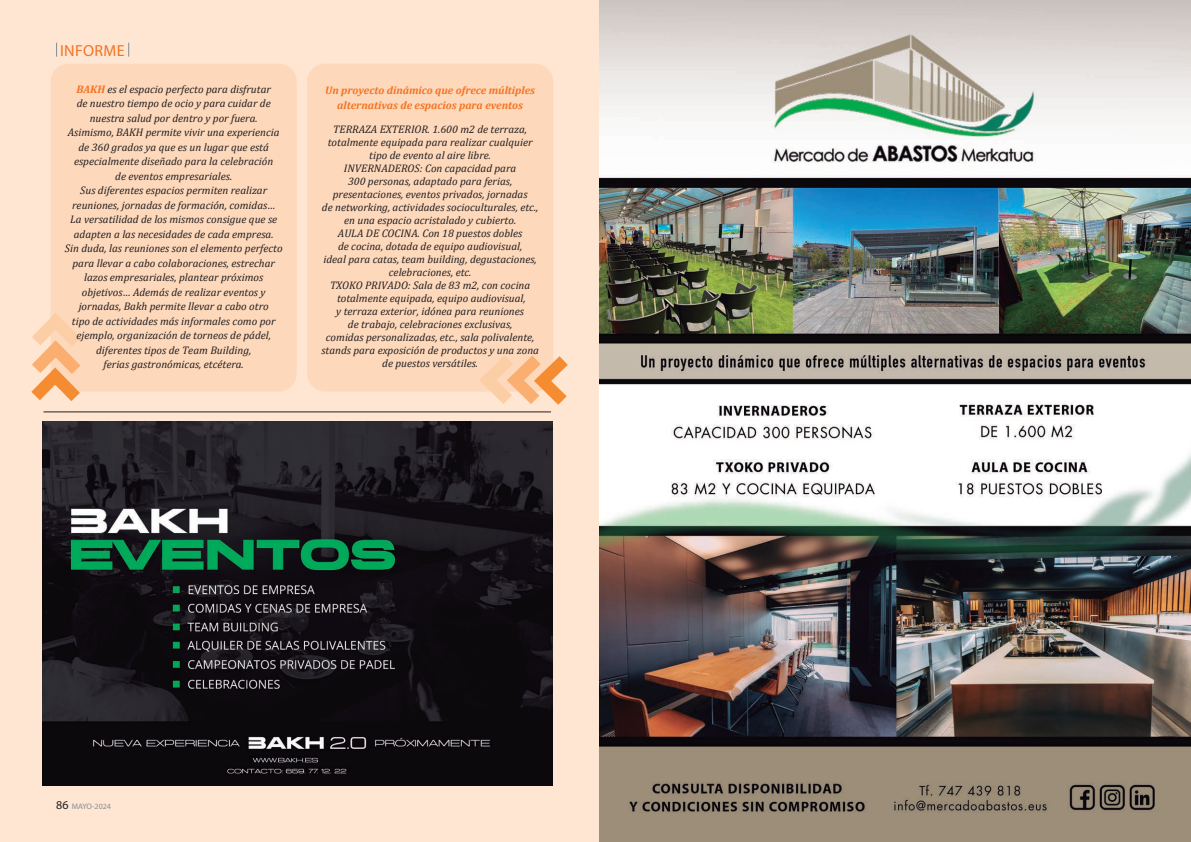
<style>
.page{position:relative;width:1191px;height:842px;background:#fff}
.page>*{position:absolute;margin:0;border:0;box-sizing:border-box;transform-origin:0 0}
.t1{font:16px "Myriad Pro";letter-spacing:.02em;color:#f47321}
.t2{font:italic 11px/14.5px "Cambria";color:#231f20;text-align:center}
.t3{font:italic 700 11px/15px "Cambria";color:#f47321;text-align:center}
.t4{font:8px "Myriad Pro";letter-spacing:-.005em;color:#868d92}
.s1{font-weight:700;color:#f47321}
.s2{font-size:12px;color:#231f20}
</style>
<div class="page">
<img style="left:599px;top:0;width:592px;height:842px">
<div style="left:0;top:0;width:599px;height:842px;background:#fee6d3"></div>
<svg style="left:56px;top:43px;width:1px;height:14px"></svg>
<svg style="left:128px;top:43px;width:1px;height:14px"></svg>
<div style="left:307px;top:64px;width:246px;height:327px;background:#fdd8bb;border-radius:18px"></div>
<svg style="left:470px;top:355px;width:98px;height:58px"></svg>
<div style="left:51px;top:64px;width:246px;height:328px;background:#fdd8bb;border-radius:18px"></div>
<svg style="left:31px;top:313px;width:62px;height:100px"></svg>
<img style="left:43px;top:421px;width:510px;height:364px">
<hr style="left:43px;top:411px;width:508px;height:1px;background:#231f20">
<h1 class="t1" style="left:60px;top:45px;width:66px">INFORME</h1>
<p class="t2" style="left:65px;top:81px;width:219px"><span class="s1">BAKH</span> es el espacio perfecto para disfrutar<br>de nuestro tiempo de ocio y para cuidar de nuestra salud por dentro y por fuera.<br>Asimismo, BAKH permite vivir una experiencia de 360 grados ya que es un lugar que está especialmente diseñado para la celebración<br>de eventos empresariales.<br>Sus diferentes espacios permiten realizar reuniones, jornadas de formación, comidas…<br>La versatilidad de los mismos consigue que se adapten a las necesidades de cada empresa.<br>Sin duda, las reuniones son el elemento perfecto para llevar a cabo colaboraciones, estrechar lazos empresariales, plantear próximos objetivos… Además de realizar eventos y jornadas, Bakh permite llevar a cabo otro<br>tipo de actividades más informales como por ejemplo, organización de torneos de pádel, diferentes tipos de Team Building,<br>ferias gastronómicas, etcétera.</p>
<p class="t3" style="left:325px;top:83px;width:211px">Un proyecto dinámico que ofrece múltiples alternativas de espacios para eventos</p>
<p class="t2" style="left:321px;top:123px;width:219px;line-height:13px">TERRAZA EXTERIOR. 1.600 m2 de terraza, totalmente equipada para realizar cualquier tipo de evento al aire libre.<br>INVERNADEROS: Con capacidad para<br>300 personas, adaptado para ferias, presentaciones, eventos privados, jornadas<br>de networking, actividades socioculturales, etc., en una espacio acristalado y cubierto.<br>AULA DE COCINA. Con 18 puestos dobles<br>de cocina, dotada de equipo audiovisual,<br>ideal para catas, team building, degustaciones, celebraciones, etc.<br>TXOKO PRIVADO: Sala de 83 m2, con cocina totalmente equipada, equipo audiovisual,<br>y terraza exterior, idónea para reuniones<br>de trabajo, celebraciones exclusivas,<br>comidas personalizadas, etc., sala polivalente, stands para exposición de productos y una zona de puestos versátiles.</p>
<p class="t4" style="left:56px;top:803px;width:56px"><span class="s2">86</span> MAYO-2024</p>
</div>
